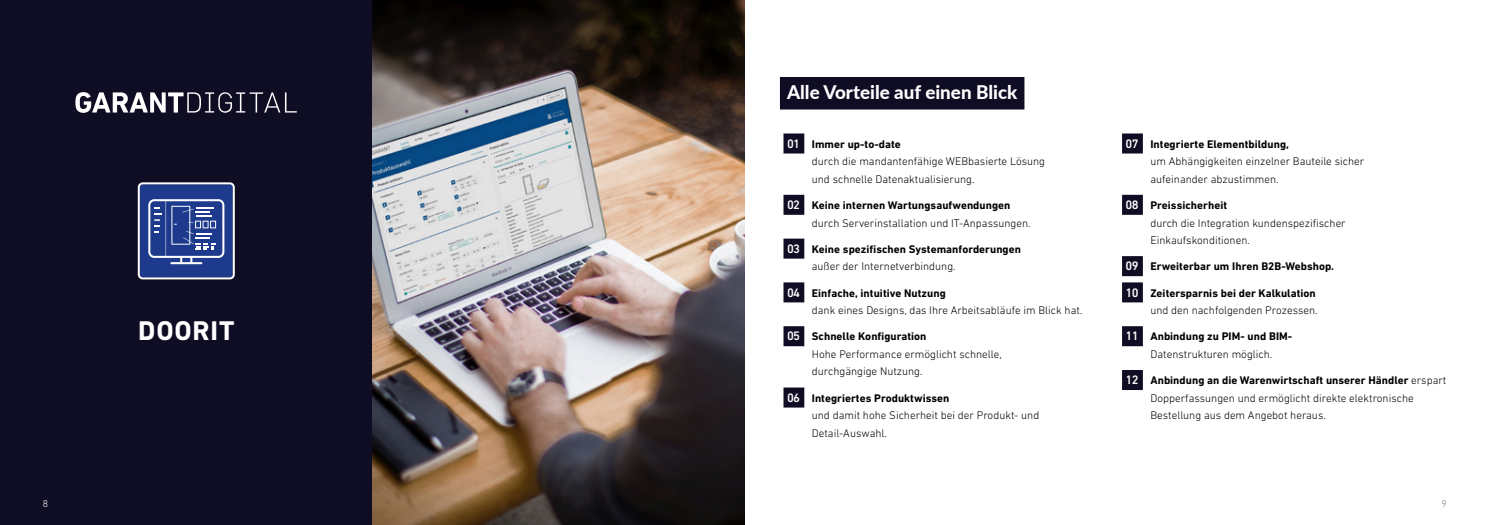
<style>
.page{position:relative;width:1489px;height:525px;background:#fff}
.page>*{position:absolute;margin:0;border:0;box-sizing:border-box;transform-origin:0 0}
.t1{font:700 27.5px "DIN Next LT Pro";letter-spacing:.03em;color:#fff}
.t2{font:800 18.75px "Lato";color:#fff}
.t3{font:500 12.5px/26.2px "DIN Next LT Pro";letter-spacing:-.05em;color:#fff}
.t4{font:300 11.25px/17.5px "DIN Next LT Pro";color:#000}
.t5{font:700 11.25px "DIN Next LT Pro";letter-spacing:.005em;color:#000}
.t6{font:300 10px "DIN Next LT Pro";color:#fff}
.t7{font:300 10px "DIN Next LT Pro";color:#7e7f84}
.s1{font-weight:700}
</style>
<div class="page">
<div style="left:0;top:0;width:372px;height:524px;background:#0e0d23"></div>
<img style="left:372px;top:0;width:372px;height:524px">
<svg style="left:75px;top:92px;width:222px;height:21px"></svg>
<svg style="left:138px;top:182px;width:96px;height:97px;background:#455c9f"></svg>
<div style="left:780px;top:77px;width:244px;height:32px;background:#0e0d23"></div>
<div style="left:783px;top:133px;width:21px;height:20px;background:#0e0d23"></div>
<div style="left:1121px;top:133px;width:21px;height:20px;background:#0e0d23"></div>
<div style="left:783px;top:195px;width:21px;height:20px;background:#0e0d23"></div>
<div style="left:1121px;top:195px;width:21px;height:20px;background:#0e0d23"></div>
<div style="left:1121px;top:256px;width:21px;height:20px;background:#0e0d23"></div>
<div style="left:1121px;top:282px;width:21px;height:20px;background:#0e0d23"></div>
<div style="left:1121px;top:326px;width:21px;height:20px;background:#0e0d23"></div>
<div style="left:1121px;top:370px;width:21px;height:20px;background:#0e0d23"></div>
<div style="left:783px;top:238px;width:21px;height:20px;background:#0e0d23"></div>
<div style="left:783px;top:282px;width:21px;height:20px;background:#0e0d23"></div>
<div style="left:783px;top:326px;width:21px;height:20px;background:#0e0d23"></div>
<div style="left:783px;top:387px;width:21px;height:20px;background:#0e0d23"></div>
<h1 class="t1" style="left:138px;top:315px;width:98px">DOORIT</h1>
<h2 class="t2" style="left:787px;top:78px;width:232px">Alle Vorteile auf einen Blick</h2>
<p class="t3" style="left:787px;top:130px;width:15px">01</p>
<p class="t3" style="left:1125px;top:130px;width:15px">07</p>
<p class="t5" style="left:811px;top:137px;width:90px">Immer up-to-date</p>
<p class="t4" style="left:811px;top:152px;width:235px">durch die mandantenfähige WEBbasierte Lösung und schnelle Datenaktualisierung.</p>
<p class="t5" style="left:811px;top:198px;width:200px">Keine internen Wartungsaufwendungen</p>
<p class="t4" style="left:811px;top:214px;width:220px">durch Serverinstallation und IT-Anpassungen.</p>
<p class="t5" style="left:811px;top:242px;width:211px">Keine spezifischen Systemanforderungen</p>
<p class="t4" style="left:811px;top:257px;width:145px">außer der Internetverbindung.</p>
<p class="t5" style="left:811px;top:286px;width:135px">Einfache, intuitive Nutzung</p>
<p class="t4" style="left:811px;top:301px;width:272px">dank eines Designs, das Ihre Arbeitsabläufe im Blick hat.</p>
<p class="t5" style="left:811px;top:330px;width:116px">Schnelle Konfiguration</p>
<p class="t4" style="left:811px;top:345px;width:191px">Hohe Performance ermöglicht schnelle, durchgängige Nutzung.</p>
<p class="t5" style="left:811px;top:391px;width:139px">Integriertes Produktwissen</p>
<p class="t4" style="left:811px;top:406px;width:229px">und damit hohe Sicherheit bei der Produkt- und<br>Detail-Auswahl.</p>
<p class="t3" style="left:787px;top:191px;width:15px">02</p>
<p class="t3" style="left:1125px;top:191px;width:15px">08</p>
<p class="t3" style="left:787px;top:235px;width:15px">03</p>
<p class="t3" style="left:787px;top:279px;width:15px">04</p>
<p class="t3" style="left:787px;top:323px;width:15px">05</p>
<p class="t3" style="left:1125px;top:253px;width:15px">09<br>10</p>
<p class="t3" style="left:1125px;top:323px;width:15px">11</p>
<p class="t3" style="left:1125px;top:366px;width:15px">12</p>
<p class="t3" style="left:787px;top:384px;width:15px">06</p>
<p class="t5" style="left:1150px;top:137px;width:140px">Integrierte Elementbildung,</p>
<p class="t4" style="left:1150px;top:152px;width:215px">um Abhängigkeiten einzelner Bauteile sicher aufeinander abzustimmen.</p>
<p class="t5" style="left:1150px;top:198px;width:78px">Preissicherheit</p>
<p class="t4" style="left:1150px;top:214px;width:197px">durch die Integration kundenspezifischer<br>Einkaufskonditionen.</p>
<p class="t5" style="left:1150px;top:260px;width:185px">Erweiterbar um Ihren B2B-Webshop.</p>
<p class="t5" style="left:1150px;top:286px;width:167px">Zeitersparnis bei der Kalkulation</p>
<p class="t4" style="left:1150px;top:301px;width:169px">und den nachfolgenden Prozessen.</p>
<p class="t5" style="left:1150px;top:330px;width:143px">Anbindung zu PIM- und BIM-</p>
<p class="t4" style="left:1150px;top:345px;width:123px">Datenstrukturen möglich.</p>
<p class="t4" style="left:1150px;top:371px;width:297px"><span class="s1">Anbindung an die Warenwirtschaft unserer Händler</span> erspart<br>Dopperfassungen und ermöglicht direkte elektronische<br>Bestellung aus dem Angebot heraus.</p>
<p class="t6" style="left:43px;top:497px;width:7px">8</p>
<p class="t7" style="left:1441px;top:497px;width:7px">9</p>
</div>
